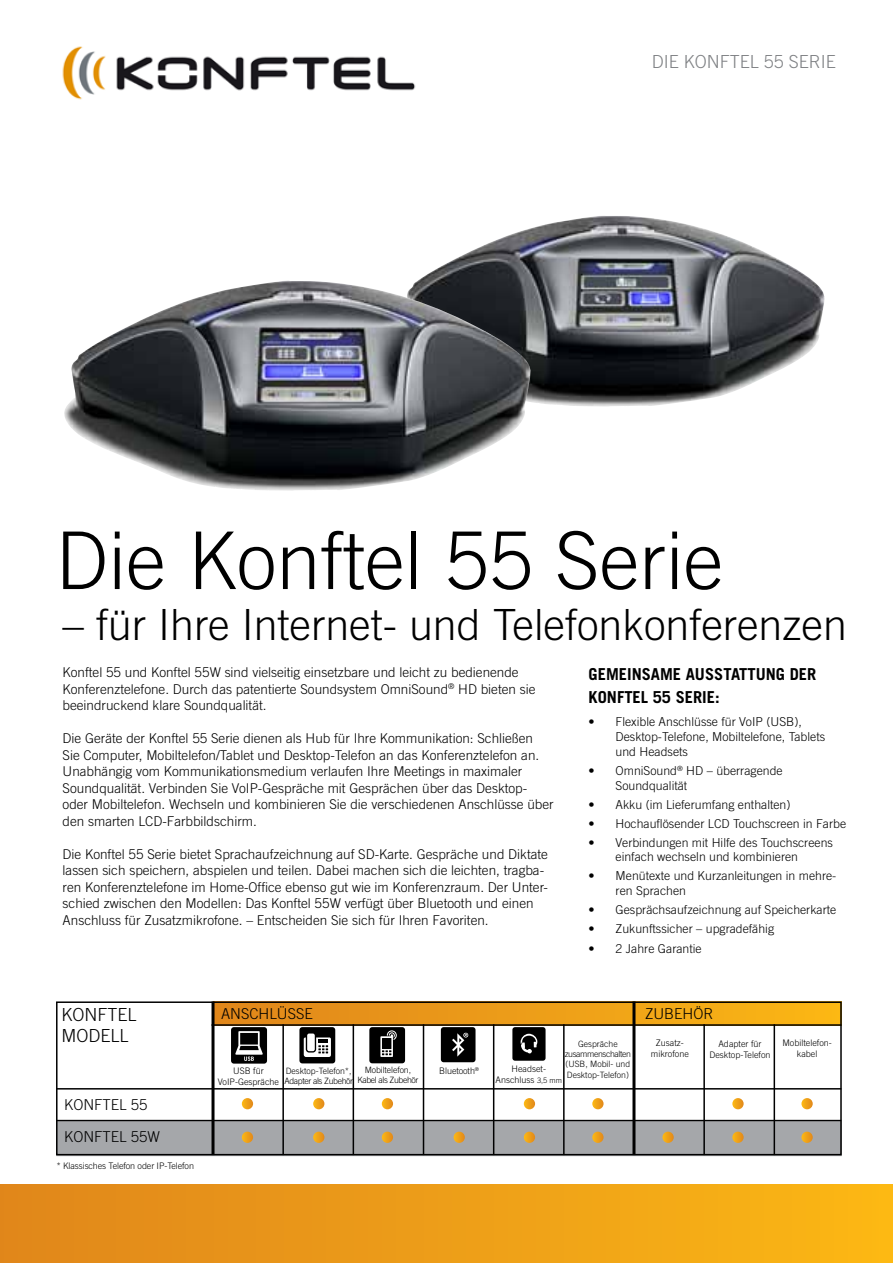
<style>
.page{position:relative;width:893px;height:1263px;background:#fff}
.page>*{position:absolute;margin:0;border:0;box-sizing:border-box;transform-origin:0 0}
.t1{font:300 79.65px "Trade Gothic LT Std";color:#000}
.t2{font:300 43.05px "Trade Gothic LT Std";color:#000}
.t3{font:300 18px "Trade Gothic LT Std";color:#808285}
.t4{font:300 18px/21.6px "Trade Gothic LT Std";color:#000}
.t5{font:700 16.5px/23.4px "Trade Gothic LT Std";color:#000}
.t6{font:300 15px "Trade Gothic LT Std";color:#000}
.t7{font:300 13.5px/16.5px "Trade Gothic LT Std";color:#000}
.t8{font:300 12.3px/14.7px "Trade Gothic LT Std";color:#000}
.t9{font:300 9px/10.8px "Trade Gothic LT Std";color:#000;text-align:center}
.t10{font:300 8.7px/10.5px "Trade Gothic LT Std";letter-spacing:-.04em;color:#000;text-align:center}
.t11{font:300 8.7px/10.5px "Trade Gothic LT Std";letter-spacing:-.01em;color:#000;text-align:center}
.s1{font-size:7.5px}
</style>
<div class="page">
<img style="left:418px;top:216px;width:406px;height:191px">
<img style="left:62px;top:46px;width:354px;height:54px">
<div style="left:0;top:1184px;width:893px;height:79px;background:linear-gradient(to right,#e0861b,#fbb715)"></div>
<img style="left:64px;top:281px;width:467px;height:210px">
<svg style="left:299px;top:1027px;width:36px;height:36px"></svg>
<div style="left:231px;top:1027px;width:36px;height:36px;background:#000;border-radius:3px"></div>
<svg style="left:235px;top:1031px;width:28px;height:30px"></svg>
<svg style="left:369px;top:1027px;width:36px;height:36px"></svg>
<svg style="left:441px;top:1027px;width:34px;height:35px"></svg>
<div style="left:512px;top:1027px;width:34px;height:34px;background:#000;border-radius:3px"></div>
<svg style="left:520px;top:1033px;width:17px;height:20px"></svg>
<div style="left:56px;top:1121px;width:786px;height:35px;background:#a5a7aa;border:2px solid #a5a7aa"></div>
<div style="left:213px;top:1001px;width:628px;height:25px;background:linear-gradient(to right,#e0861b,#fab615)"></div>
<div style="left:56px;top:1001px;width:786px;height:154px;border:2px solid #000"></div>
<hr style="left:212px;top:1001px;width:3px;height:154px;background:#000">
<hr style="left:282px;top:1024px;width:2px;height:131px;background:#000">
<hr style="left:353px;top:1024px;width:1px;height:131px;background:#000">
<hr style="left:423px;top:1024px;width:1px;height:131px;background:#000">
<hr style="left:493px;top:1024px;width:1px;height:131px;background:#000">
<hr style="left:563px;top:1024px;width:2px;height:131px;background:#000">
<hr style="left:632px;top:1001px;width:3px;height:154px;background:#000">
<hr style="left:703px;top:1024px;width:2px;height:131px;background:#000">
<hr style="left:774px;top:1024px;width:1px;height:131px;background:#000">
<hr style="left:56px;top:1088px;width:785px;height:1px;background:#000">
<hr style="left:56px;top:1120px;width:785px;height:1px;background:#000">
<hr style="left:212px;top:1024px;width:629px;height:2px;background:#000">
<svg style="left:242px;top:1098px;width:11px;height:11px"></svg>
<svg style="left:242px;top:1132px;width:11px;height:11px"></svg>
<svg style="left:592px;top:1098px;width:12px;height:11px"></svg>
<svg style="left:592px;top:1132px;width:12px;height:11px"></svg>
<svg style="left:801px;top:1098px;width:12px;height:11px"></svg>
<svg style="left:801px;top:1132px;width:12px;height:11px"></svg>
<svg style="left:313px;top:1098px;width:11px;height:11px"></svg>
<svg style="left:313px;top:1132px;width:11px;height:11px"></svg>
<svg style="left:382px;top:1098px;width:11px;height:11px"></svg>
<svg style="left:382px;top:1132px;width:11px;height:11px"></svg>
<svg style="left:454px;top:1132px;width:11px;height:11px"></svg>
<svg style="left:524px;top:1132px;width:11px;height:11px"></svg>
<svg style="left:524px;top:1098px;width:11px;height:11px"></svg>
<svg style="left:662px;top:1132px;width:12px;height:11px"></svg>
<svg style="left:732px;top:1098px;width:12px;height:11px"></svg>
<svg style="left:732px;top:1132px;width:12px;height:11px"></svg>
<h3 class="t3" style="left:652px;top:51px;width:55px">Die Konftel</h3>
<h3 class="t3" style="left:764px;top:51px;width:45px">55 Serie</h3>
<h1 class="t1" style="left:55px;top:513px;width:669px">Die Konftel 55 Serie</h1>
<h2 class="t2" style="left:63px;top:599px;width:786px">– für Ihre Internet- und Telefonkonferenzen</h2>
<p class="t7" style="left:63px;top:664px;width:474px">Konftel 55 und Konftel 55W sind vielseitig einsetzbare und leicht zu bedienende<br>Konferenztelefone. Durch das patentierte Soundsystem OmniSound<sup>®</sup> HD bieten sie beeindruckend klare Soundqualität.</p>
<p class="t7" style="left:63px;top:730px;width:493px">Die Geräte der Konftel 55 Serie dienen als Hub für Ihre Kommunikation: Schließen<br>Sie Computer, Mobiltelefon/Tablet und Desktop-Telefon an das Konferenztelefon an.<br>Unabhängig vom Kommunikationsmedium verlaufen Ihre Meetings in maximaler Soundqualität. Verbinden Sie VoIP-Gespräche mit Gesprächen über das Desktop&shy;oder Mobiltelefon. Wechseln und kombinieren Sie die verschiedenen Anschlüsse über den smarten LCD-Farbbildschirm.</p>
<p class="t7" style="left:63px;top:846px;width:487px">Die Konftel 55 Serie bietet Sprachaufzeichnung auf SD-Karte. Gespräche und Diktate lassen sich speichern, abspielen und teilen. Dabei machen sich die leichten, tragba&shy;ren Konferenztelefone im Home-Office ebenso gut wie im Konferenzraum. Der Unter&shy;schied zwischen den Modellen: Das Konftel 55W verfügt über Bluetooth und einen Anschluss für Zusatzmikrofone. – Entscheiden Sie sich für Ihren Favoriten.</p>
<p class="t5" style="left:589px;top:662px;width:229px">GEMEINSAME AUSSTATTUNG DER<br>KONFTEL 55 SERIE</p>
<p class="t5" style="left:715px;top:685px;width:6px">:</p>
<p class="t8" style="left:616px;top:714px;width:211px;text-indent:-27px">• Flexible Anschlüsse für VoIP (USB),<br>Desktop-Telefone, Mobiltelefone, Tablets und Headsets</p>
<p class="t8" style="left:616px;top:763px;width:169px;text-indent:-27px">• OmniSound<sup>®</sup> HD – überragende<br>Soundqualität</p>
<p class="t8" style="left:589px;top:797px;width:203px">• Akku (im Lieferumfang enthalten)</p>
<p class="t8" style="left:589px;top:816px;width:259px">• Hochauflösender LCD Touchscreen in Farbe</p>
<p class="t8" style="left:616px;top:835px;width:219px;text-indent:-27px">• Verbindungen mit Hilfe des Touchscreens einfach wechseln und kombinieren</p>
<p class="t8" style="left:616px;top:868px;width:222px;text-indent:-27px">• Menütexte und Kurzanleitungen in mehre&shy;ren Sprachen</p>
<p class="t8" style="left:589px;top:902px;width:249px">• Gesprächsaufzeichnung auf Speicherkarte</p>
<p class="t8" style="left:589px;top:921px;width:187px">• Zukunftssicher – upgradefähig</p>
<p class="t8" style="left:589px;top:941px;width:115px">• 2 Jahre Garantie</p>
<h3 class="t4" style="left:62px;top:1003px;width:27px">Konftel<br>Modell</h3>
<p class="t6" style="left:64px;top:1096px;width:19px">Konftel</p>
<p class="t6" style="left:131px;top:1096px;width:18px">55</p>
<p class="t6" style="left:64px;top:1128px;width:10px">konftel</p>
<p class="t6" style="left:131px;top:1128px;width:31px">55W</p>
<p class="t9" style="left:56px;top:1160px;width:139px">* Klassisches Telefon oder IP-Telefon</p>
<p class="t6" style="left:221px;top:1004px;width:93px">ANSCHLÜSSE</p>
<p class="t6" style="left:645px;top:1004px;width:70px">ZUBEHÖR</p>
<p class="t11" style="left:565px;top:1038px;width:68px">Gespräche zusammenschalten (USB, Mobil- und<br>Desktop-Telefon)</p>
<p class="t9" style="left:651px;top:1037px;width:39px">Zusatz&shy;mikrofone</p>
<p class="t9" style="left:709px;top:1038px;width:63px">Adapter für<br>Desktop-Telefon</p>
<p class="t9" style="left:782px;top:1037px;width:51px">Mobiltelefon&shy;kabel</p>
<p class="t9" style="left:218px;top:1065px;width:63px">USB für<br>VoIP-Gespräche</p>
<p class="t10" style="left:357px;top:1064px;width:63px">Mobiltelefon,<br>Kabel als Zubehör</p>
<p class="t9" style="left:495px;top:1063px;width:68px">Headset-<br>Anschluss <span class="s1">3,5 mm</span></p>
<p class="t10" style="left:284px;top:1065px;width:70px;text-align:left">Desktop-Telefon*,<br>Adapter als Zubehör</p>
<p class="t9" style="left:439px;top:1065px;width:41px">Bluetooth<sup>®</sup></p>
</div>
